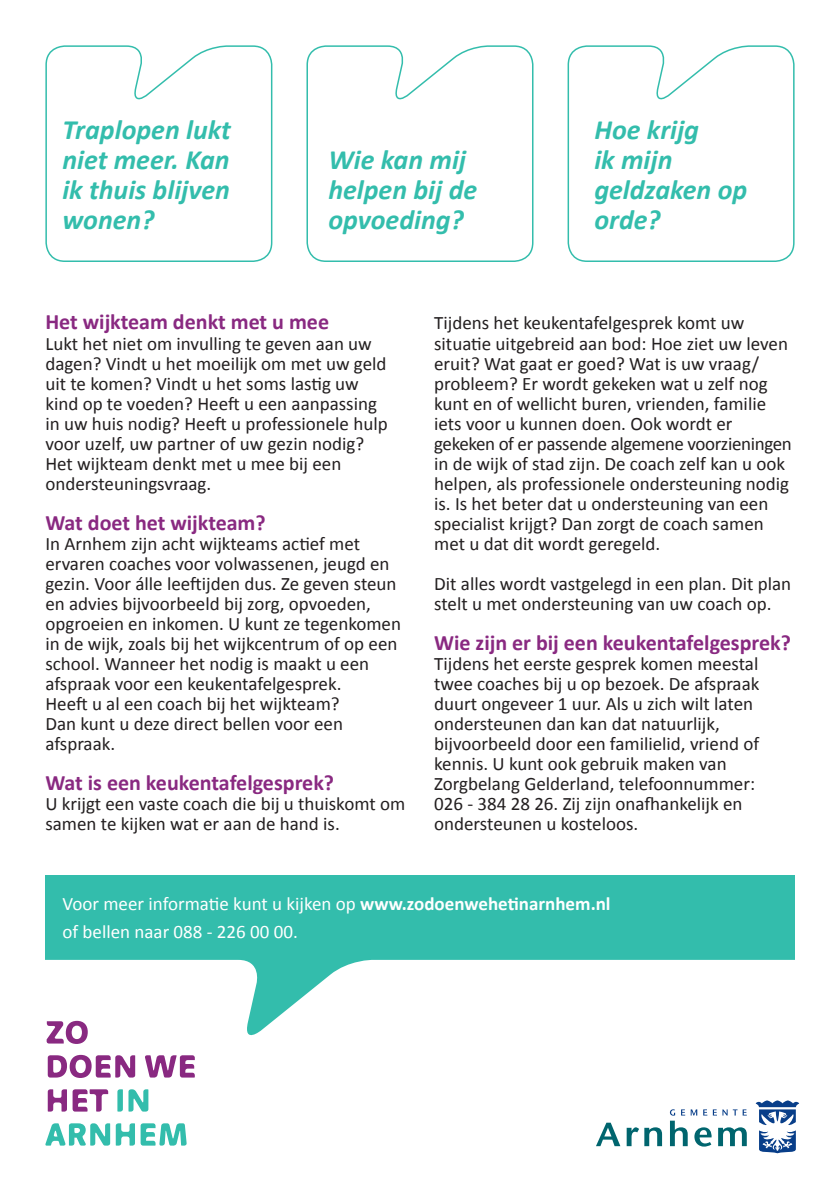
<style>
.page{position:relative;width:840px;height:1191px;background:#fff}
.page>*{position:absolute;margin:0;border:0;box-sizing:border-box;transform-origin:0 0}
.kop_cursief{font:italic 700 28px/30px "Calibri";color:#33bdac}
.tk{font:700 22px "Calibri";color:#892981}
.pt_Calibri{font:19px/20px "Calibri";color:#231f20}
.lead{font:19px/28px "Calibri";color:#fff}
.s1{font-weight:700}
</style>
<div class="page">
<svg style="left:45px;top:45px;width:228px;height:217px"></svg>
<svg style="left:306px;top:45px;width:228px;height:217px"></svg>
<svg style="left:567px;top:45px;width:227px;height:217px"></svg>
<div style="left:45px;top:875px;width:749px;height:216px;background:#33bdac"></div>
<div style="left:45px;top:960px;width:755px;height:187px;background:#fff"></div>
<svg style="left:45px;top:1123px;width:142px;height:22px"></svg>
<svg style="left:117px;top:1089px;width:31px;height:22px"></svg>
<svg style="left:48px;top:1089px;width:60px;height:22px"></svg>
<svg style="left:144px;top:1055px;width:51px;height:22px"></svg>
<svg style="left:48px;top:1054px;width:87px;height:24px;background:#bd88b9"></svg>
<svg style="left:47px;top:1020px;width:41px;height:24px"></svg>
<svg style="left:595px;top:1122px;width:25px;height:24px"></svg>
<svg style="left:626px;top:1127px;width:12px;height:19px"></svg>
<svg style="left:644px;top:1127px;width:17px;height:19px"></svg>
<svg style="left:755px;top:1100px;width:43px;height:53px"></svg>
<svg style="left:669px;top:1109px;width:77px;height:37px"></svg>
<p class="kop_cursief" style="left:62px;top:115px;width:170px;text-align:justify">Traplopen lukt niet meer. Kan ik thuis blijven wonen?</p>
<p class="kop_cursief" style="left:594px;top:115px;width:154px">Hoe krijg<br>ik mijn geldzaken op orde?</p>
<p class="kop_cursief" style="left:328px;top:145px;width:150px">Wie kan mij helpen bij de opvoeding?</p>
<p class="tk" style="left:45px;top:308px;width:285px">Het wijkteam denkt met u mee</p>
<p class="pt_Calibri" style="left:45px;top:333px;width:343px">Lukt het niet om invulling te geven aan uw dagen? Vindt u het moeilijk om met uw geld uit te komen? Vindt u het soms lastig uw kind op te voeden? Heeft u een aanpassing in uw huis nodig? Heeft u professionele hulp voor uzelf, uw partner of uw gezin nodig?<br>Het wijkteam denkt met u mee bij een ondersteuningsvraag.</p>
<p class="tk" style="left:45px;top:508px;width:222px">Wat doet het wijkteam?</p>
<p class="pt_Calibri" style="left:45px;top:533px;width:357px">In Arnhem zijn acht wijkteams actief met ervaren coaches voor volwassenen, jeugd en gezin. Voor álle leeftijden dus. Ze geven steun en advies bijvoorbeeld bij zorg, opvoeden, opgroeien en inkomen. U kunt ze tegenkomen in de wijk, zoals bij het wijkcentrum of op een school. Wanneer het nodig is maakt u een afspraak voor een keukentafelgesprek.</p>
<p class="pt_Calibri" style="left:45px;top:693px;width:295px">Heeft u al een coach bij het wijkteam?</p>
<p class="pt_Calibri" style="left:45px;top:713px;width:299px">Dan kunt u deze direct bellen voor een afspraak.</p>
<p class="tk" style="left:45px;top:768px;width:290px">Wat is een keukentafelgesprek?</p>
<p class="pt_Calibri" style="left:45px;top:793px;width:361px">U krijgt een vaste coach die bij u thuiskomt om samen te kijken wat er aan de hand is.</p>
<p class="pt_Calibri" style="left:434px;top:313px;width:311px">Tijdens het keukentafelgesprek komt uw</p>
<p class="pt_Calibri" style="left:434px;top:333px;width:355px">situatie uitgebreid aan bod: Hoe ziet uw leven eruit? Wat gaat er goed? Wat is uw vraag/</p>
<p class="pt_Calibri" style="left:434px;top:373px;width:335px;text-align:justify">probleem? Er wordt gekeken wat u zelf nog kunt en of wellicht buren, vrienden, familie iets voor u kunnen doen. Ook wordt er</p>
<p class="pt_Calibri" style="left:434px;top:433px;width:359px">gekeken of er passende algemene voorzieningen in de wijk of stad zijn. De coach zelf kan u ook helpen, als professionele ondersteuning nodig is. Is het beter dat u ondersteuning van een</p>
<p class="pt_Calibri" style="left:434px;top:513px;width:331px">specialist krijgt? Dan zorgt de coach samen met u dat dit wordt geregeld.</p>
<p class="pt_Calibri" style="left:434px;top:573px;width:358px">Dit alles wordt vastgelegd in een plan. Dit plan stelt u met ondersteuning van uw coach op.</p>
<p class="tk" style="left:434px;top:628px;width:358px">Wie zijn er bij een keukentafelgesprek?</p>
<p class="pt_Calibri" style="left:434px;top:653px;width:326px">Tijdens het eerste gesprek komen meestal twee coaches bij u op bezoek. De afspraak duurt ongeveer 1 uur. Als u zich wilt laten ondersteunen dan kan dat natuurlijk,</p>
<p class="pt_Calibri" style="left:434px;top:733px;width:326px">bijvoorbeeld door een familielid, vriend of kennis. U kunt ook gebruik maken van</p>
<p class="pt_Calibri" style="left:434px;top:773px;width:322px">Zorgbelang Gelderland, telefoonnummer:</p>
<p class="pt_Calibri" style="left:434px;top:793px;width:310px">026 - 384 28 26. Zij zijn onafhankelijk en</p>
<p class="pt_Calibri" style="left:434px;top:813px;width:205px">ondersteunen u kosteloos.</p>
<p class="lead" style="left:62px;top:889px;width:549px">Voor meer informatie kunt u kijken op <span class="s1">www.zodoenwehetinarnhem.nl </span>of bellen naar 088 - 226 00 00.</p>
</div>
